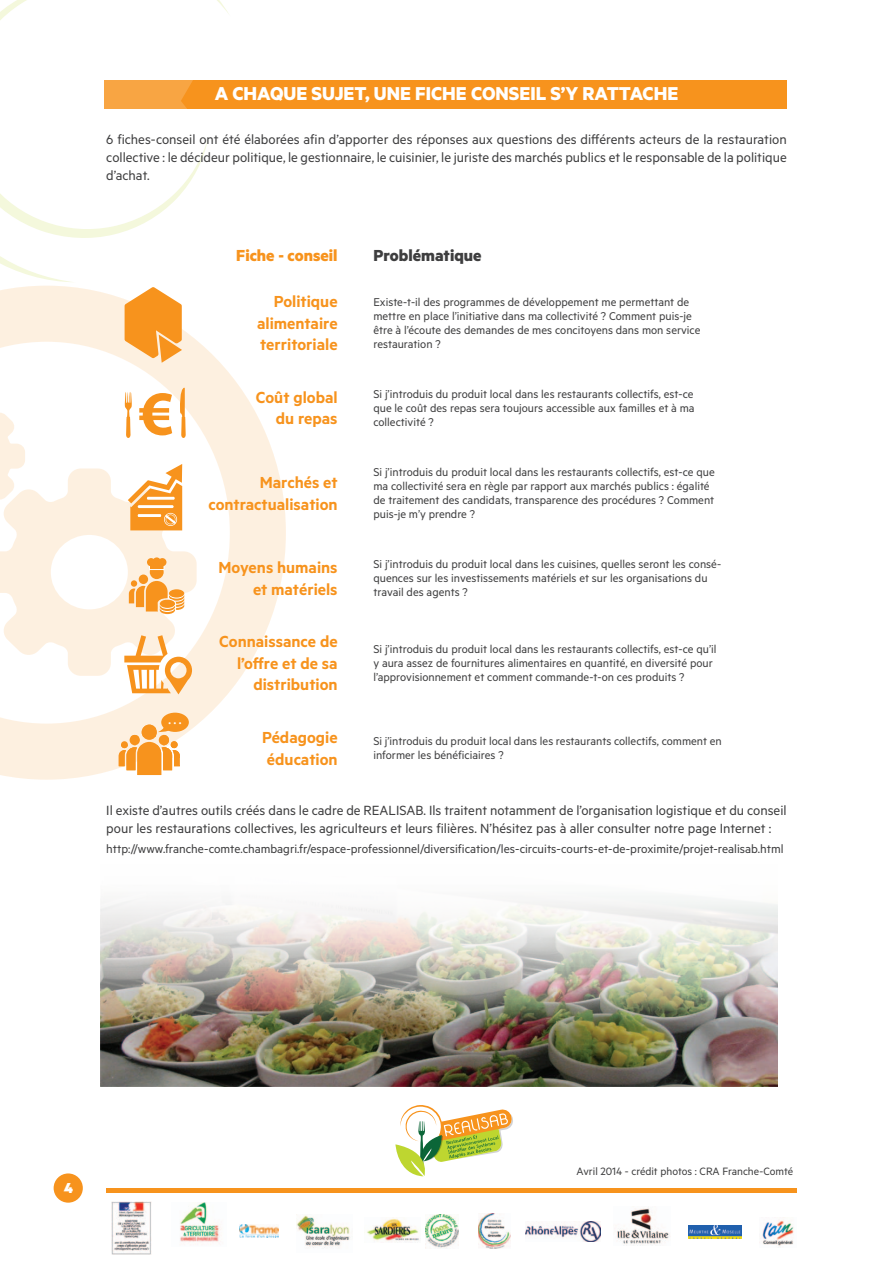
<style>
.page{position:relative;width:893px;height:1263px;background:#fff}
.page>*{position:absolute;margin:0;border:0;box-sizing:border-box;transform-origin:0 0}
.t1{font:700 63.15px "Myriad Pro";color:#f7931d}
.t2{font:700 21px "Metric";color:#fff}
.t3{font:600 18px/21.6px "Metric";color:#f7931d;text-align:right}
.t4{font:700 18px "Metric";color:#f7931d}
.t5{font:700 18px "Metric";color:#3e3e3f}
.t6{font:900 16.2px "Metric";color:#fff}
.t7{font:15.6px "Myriad Pro";color:#fff}
.t8{font:15px/18px "Metric";color:#3e3e3f;text-align:justify}
.t9{font:13.5px "Metric";color:#3e3e3f}
.t10{font:12.75px/14.2px "Metric";color:#3e3e3f}
.t11{font:12px "Metric";color:#3e3e3f}
</style>
<div class="page">
<svg style="left:0;top:286px;width:286px;height:494px"></svg>
<div style="left:104px;top:80px;width:683px;height:28px;background:#f7931d"></div>
<svg style="left:0;top:0;width:230px;height:282px"></svg>
<svg style="left:0;top:240px;width:209px;height:6px"></svg>
<svg style="left:0;top:0;width:209px;height:240px"></svg>
<img style="left:112px;top:1201px;width:39px;height:54px">
<img style="left:688px;top:1225px;width:54px;height:13px">
<img style="left:617px;top:1208px;width:53px;height:36px">
<img style="left:762px;top:1220px;width:32px;height:26px">
<img style="left:479px;top:1213px;width:32px;height:35px">
<img style="left:296px;top:1214px;width:54px;height:34px">
<img style="left:180px;top:1202px;width:41px;height:40px">
<img style="left:525px;top:1221px;width:75px;height:21px">
<img style="left:366px;top:1218px;width:53px;height:24px">
<img style="left:240px;top:1224px;width:38px;height:13px">
<img style="left:426px;top:1214px;width:33px;height:34px">
<div style="left:106px;top:1188px;width:691px;height:5px;background:#f7931d"></div>
<div style="left:54px;top:1173px;width:29px;height:30px;background:#f7931d;border-radius:50%"></div>
<svg style="left:395px;top:1105px;width:118px;height:71px"></svg>
<img style="left:101px;top:900px;width:677px;height:186px">
<svg style="left:125px;top:287px;width:57px;height:76px;background:#f8ae56"></svg>
<div style="left:161px;top:713px;width:28px;height:19px;background:#f7931d;border-radius:50%"></div>
<svg style="left:119px;top:725px;width:61px;height:50px;background:#f9b76a"></svg>
<svg style="left:0;top:387px;width:197px;height:307px"></svg>
<div style="left:149px;top:563px;width:15px;height:7px;background:#f7931d;border:1px solid #fff"></div>
<div style="left:147px;top:558px;width:8px;height:8px;background:#f7931d;border-radius:50%"></div>
<div style="left:153px;top:557px;width:8px;height:9px;background:#f7931d;border-radius:50%"></div>
<div style="left:158px;top:558px;width:8px;height:8px;background:#f7931d;border-radius:50%"></div>
<h2 class="t2" style="left:215px;top:80px;width:465px">A CHAQUE SUJET, UNE FICHE CONSEIL S’Y RATTACHE</h2>
<p class="t8" style="left:106px;top:129px;width:682px">6 fiches-conseil ont été élaborées afin d’apporter des réponses aux questions des différents acteurs de la restauration collective : le décideur politique, le gestionnaire, le cuisinier, le juriste des marchés publics et le responsable de la politique d’achat.</p>
<h1 class="t1" style="left:139px;top:372px;width:37px">€</h1>
<p class="t7" style="left:167px;top:709px;width:17px">…</p>
<h3 class="t4" style="left:236px;top:244px;width:103px">FICHE - CONSEIL</h3>
<h3 class="t5" style="left:373px;top:244px;width:110px">PROBLÉMATIQUE</h3>
<h3 class="t3" style="left:257px;top:290px;width:82px;text-align:justify;text-indent:17px">Politique alimentaire territoriale</h3>
<p class="t10" style="left:373px;top:294px;width:329px">Existe-t-il des programmes de développement me permettant de mettre en place l’initiative dans ma collectivité ? Comment puis-je être à l’écoute des demandes de mes concitoyens dans mon service restauration ?</p>
<h3 class="t3" style="left:256px;top:386px;width:83px">Coût global du repas</h3>
<p class="t10" style="left:373px;top:386px;width:323px;text-align:justify">Si j’introduis du produit local dans les restaurants collectifs, est-ce que le coût des repas sera toujours accessible aux familles et à ma collectivité ?</p>
<h3 class="t3" style="left:208px;top:471px;width:131px">Marchés et contractualisation</h3>
<p class="t10" style="left:373px;top:464px;width:343px">Si j’introduis du produit local dans les restaurants collectifs, est-ce que ma collectivité sera en règle par rapport aux marchés publics : égalité de traitement des candidats, transparence des procédures ? Comment puis-je m’y prendre ?</p>
<h3 class="t3" style="left:219px;top:556px;width:121px">Moyens humains et matériels</h3>
<p class="t10" style="left:373px;top:556px;width:349px">Si j’introduis du produit local dans les cuisines, quelles seront les consé&shy;quences sur les investissements matériels et sur les organisations du travail des agents ?</p>
<h3 class="t3" style="left:219px;top:630px;width:120px">Connaissance de l’offre et de sa distribution</h3>
<p class="t10" style="left:373px;top:641px;width:345px">Si j’introduis du produit local dans les restaurants collectifs, est-ce qu’il y aura assez de fournitures alimentaires en quantité, en diversité pour l’approvisionnement et comment commande-t-on ces produits ?</p>
<h3 class="t3" style="left:262px;top:726px;width:77px;text-align:left">Pédagogie éducation</h3>
<p class="t10" style="left:373px;top:733px;width:350px">Si j’introduis du produit local dans les restaurants collectifs, comment en informer les bénéficiaires ?</p>
<p class="t8" style="left:106px;top:801px;width:682px;text-indent:309px">B. Ils traitent notamment de l’organisation logistique et du conseil pour les restaurations collectives, les agriculteurs et leurs filières. N’hésitez pas à aller consulter notre page Internet :</p>
<p class="t9" style="left:106px;top:841px;width:679px">http://www.franche-comte.chambagri.fr/espace-professionnel/diversification/les-circuits-courts-et-de-proximite/projet-realisab.html</p>
<p class="t8" style="left:106px;top:801px;width:274px">Il existe d’autres outils créés dans le cadre de REALISA</p>
<p class="t6" style="left:64px;top:1178px;width:11px">4</p>
<p class="t11" style="left:577px;top:1164px;width:218px">Avril 2014 - crédit photos : CRA Franche-Comté</p>
</div>
